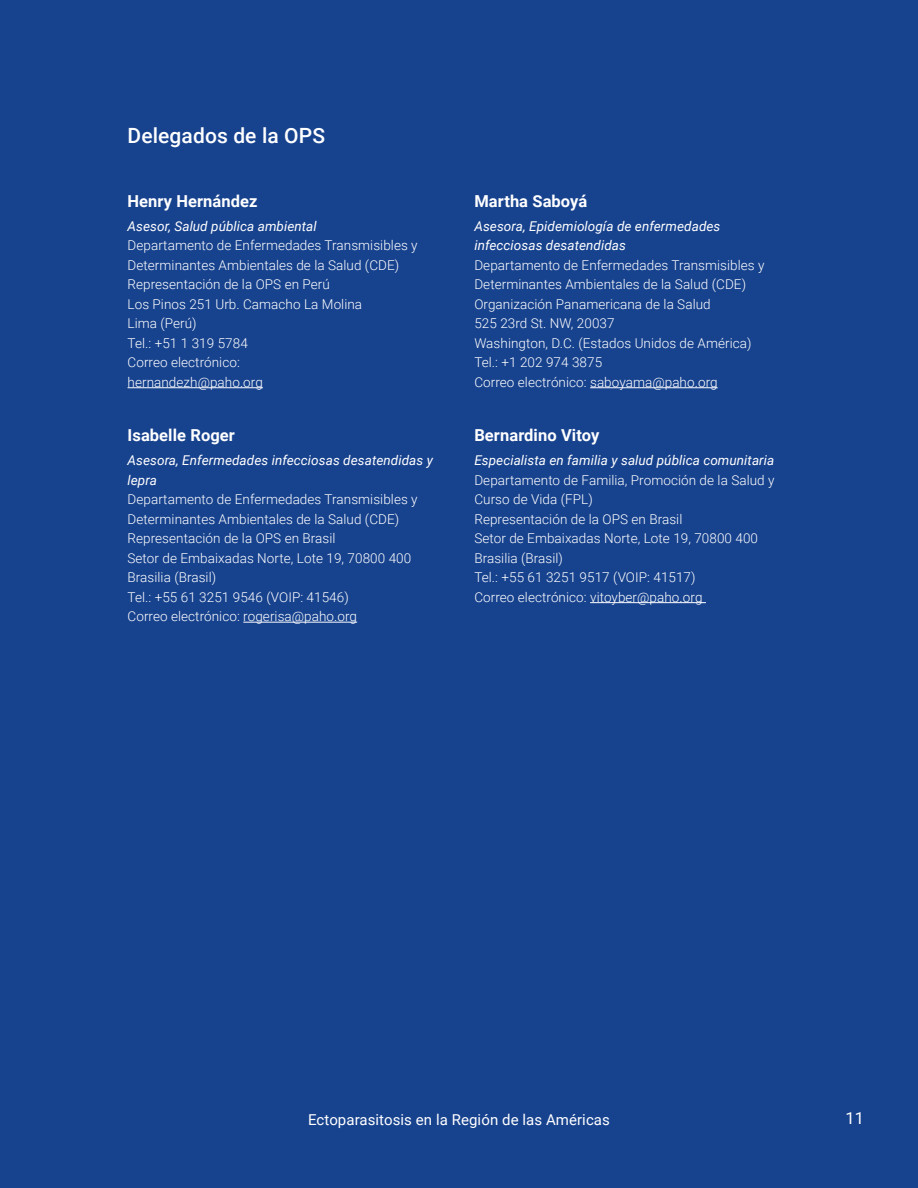
<style>
.page{position:relative;width:918px;height:1188px;background:#17428e}
.page>*{position:absolute;margin:0;border:0;box-sizing:border-box;transform-origin:0 0}
.t1{font:500 21px "Roboto";letter-spacing:.005em;color:#fff}
.t2{font:700 16.5px "Roboto";letter-spacing:.005em;color:#fff}
.t3{font:16.5px "Roboto";color:#fff}
.t4{font:15px "Roboto";letter-spacing:.005em;color:#fff}
.t5{font:300 13.5px/19.5px "Roboto";letter-spacing:.005em;color:#fff}
.t6{font:italic 13.5px/19.5px "Roboto";letter-spacing:.005em;color:#fff}
</style>
<div class="page">
<hr style="left:128px;top:387px;width:135px;height:1px;background:#fff">
<hr style="left:243px;top:622px;width:114px;height:1px;background:#fff">
<hr style="left:590px;top:387px;width:128px;height:1px;background:#fff">
<hr style="left:590px;top:602px;width:116px;height:1px;background:#fff">
<h1 class="t1" style="left:128px;top:121px;width:199px">Delegados de la OPS</h1>
<p class="t2" style="left:128px;top:190px;width:132px">Henry Hernández</p>
<p class="t6" style="left:128px;top:216px;width:191px">Asesor, Salud pública ambiental</p>
<p class="t5" style="left:128px;top:235px;width:292px">Departamento de Enfermedades Transmisibles y<br>Determinantes Ambientales de la Salud (CDE)<br>Representación de la OPS en Perú<br>Los Pinos 251 Urb. Camacho La Molina<br>Lima (Perú)<br>Tel.: +51 1 319 5784<br>Correo electrónico:<br>hernandezh@paho.org</p>
<p class="t2" style="left:128px;top:424px;width:109px">Isabelle Roger</p>
<p class="t6" style="left:128px;top:450px;width:307px">Asesora, Enfermedades infecciosas desatendidas y lepra</p>
<p class="t5" style="left:128px;top:489px;width:292px">Departamento de Enfermedades Transmisibles y Determinantes Ambientales de la Salud (CDE)<br>Representación de la OPS en Brasil<br>Setor de Embaixadas Norte, Lote 19, 70800 400<br>Brasilia (Brasil)<br>Tel.: +55 61 3251 9546 (VOIP: 41546)<br>Correo electrónico: rogerisa@paho.org</p>
<p class="t2" style="left:474px;top:190px;width:114px">Martha Saboyá</p>
<p class="t6" style="left:474px;top:216px;width:248px">Asesora, Epidemiología de enfermedades infecciosas desatendidas</p>
<p class="t5" style="left:474px;top:255px;width:292px">Departamento de Enfermedades Transmisibles y Determinantes Ambientales de la Salud (CDE)<br>Organización Panamericana de la Salud<br>525 23rd St. NW, 20037<br>Washington, D.C. (Estados Unidos de América)<br>Tel.: +1 202 974 3875<br>Correo electrónico: saboyama@paho.org</p>
<p class="t2" style="left:474px;top:424px;width:126px">Bernardino Vitoy</p>
<p class="t6" style="left:474px;top:450px;width:301px">Especialista en familia y salud pública comunitaria</p>
<p class="t5" style="left:474px;top:470px;width:302px">Departamento de Familia, Promoción de la Salud y Curso de Vida (FPL)<br>Representación de la OPS en Brasil<br>Setor de Embaixadas Norte, Lote 19, 70800 400<br>Brasilia (Brasil)<br>Tel.: +55 61 3251 9517 (VOIP: 41517)<br>Correo electrónico: vitoyber@paho.org</p>
<p class="t4" style="left:308px;top:1109px;width:303px">Ectoparasitosis en la Región de las Américas</p>
<p class="t3" style="left:845px;top:1107px;width:20px">11</p>
</div>
